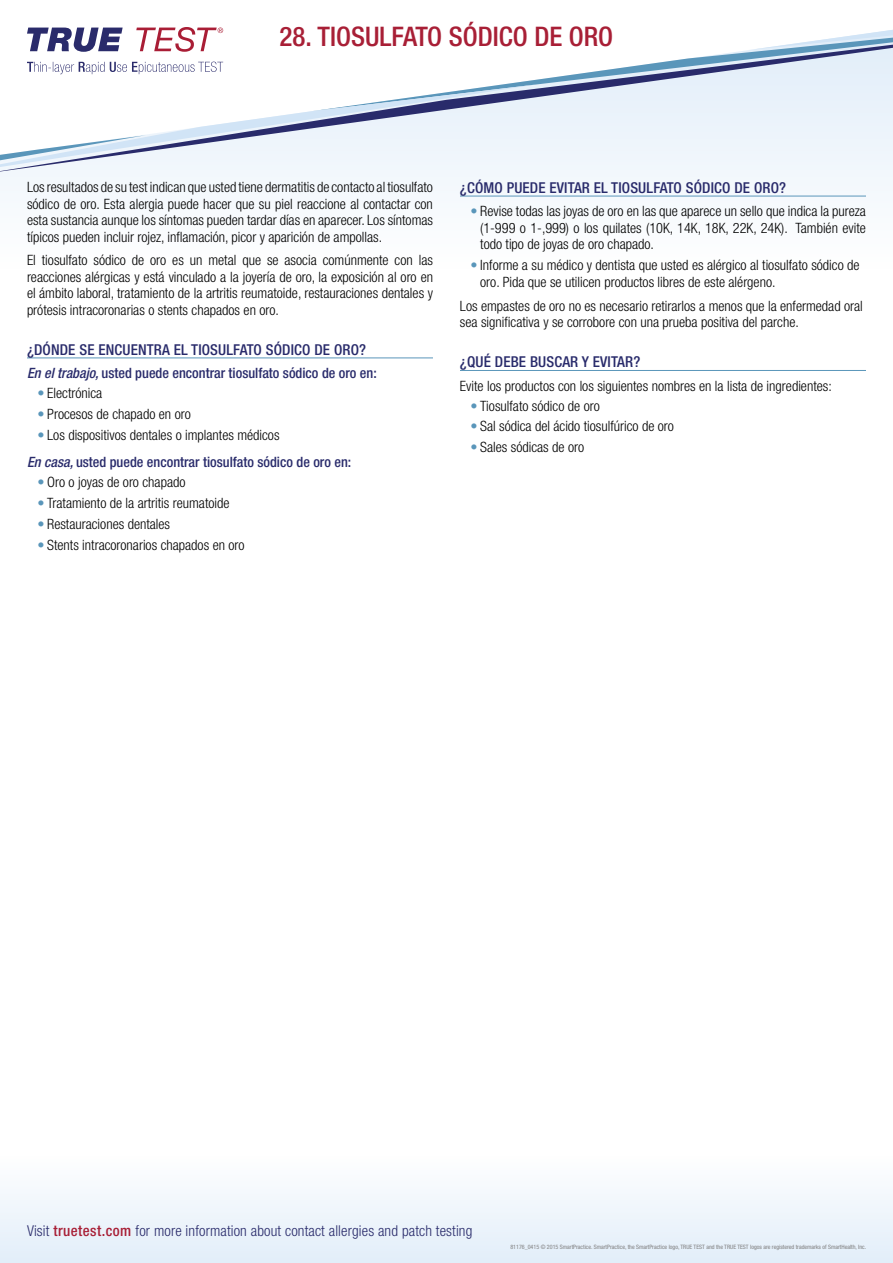
<style>
.page{position:relative;width:893px;height:1263px;background:#fff}
.page>*{position:absolute;margin:0;border:0;box-sizing:border-box;transform-origin:0 0}
.t1{font:500 condensed 27px "Helvetica Neue";color:#a81f36}
.t2{font:500 condensed 15px "Helvetica Neue";letter-spacing:.01em;color:#292b6b}
.t3{font:300 condensed 15px "Helvetica Neue";letter-spacing:.01em;color:#292b6b}
.t4{font:300 condensed 14.25px/16.5px "Helvetica Neue";color:#000;text-align:justify}
.t5{font:500 condensed 14.25px/27.6px "Helvetica Neue";color:#292b6b}
.t6{font:condensed 6px "Helvetica Neue";color:#808080}
.s1{font-style:italic}
.s2{color:#5a96ba}
.s3{font-weight:300;color:#5a96ba}
.s4{font-weight:300;color:#000}
.s5{font-weight:500;color:#a81f36}
</style>
<div class="page">
<div style="left:0;top:172px;width:893px;height:24px;background:#f3f8fc"></div>
<div style="left:0;top:167px;width:893px;height:5px;background:#f1f7fc"></div>
<div style="left:0;top:1155px;width:893px;height:108px;background:linear-gradient(to right,#f0f6fc,#f0f6fc)"></div>
<svg style="left:0;top:27px;width:893px;height:140px"></svg>
<hr style="left:27px;top:357px;width:406px;height:1px;background:#5a96ba">
<hr style="left:460px;top:196px;width:406px;height:1px;background:#5a96ba">
<hr style="left:460px;top:370px;width:406px;height:1px;background:#5a96ba">
<h1 class="t1" style="left:280px;top:21px;width:335px">28. TIOSULFATO SÓDICO DE ORO</h1>
<p class="t4" style="left:27px;top:179px;width:408px">Los resultados de su test indican que usted tiene dermatitis de contacto al tiosulfato sódico de oro. Esta alergia puede hacer que su piel reaccione al contactar con esta sustancia aunque los síntomas pueden tardar días en aparecer. Los síntomas típicos pueden incluir rojez, inflamación, picor y aparición de ampollas.</p>
<p class="t4" style="left:27px;top:252px;width:408px">El tiosulfato sódico de oro es un metal que se asocia comúnmente con las reacciones alérgicas y está vinculado a la joyería de oro, la exposición al oro en el ámbito laboral, tratamiento de la artritis reumatoide, restauraciones dentales y prótesis intracoronarias o stents chapados en oro.</p>
<p class="t2" style="left:27px;top:341px;width:341px">¿DÓNDE SE ENCUENTRA EL TIOSULFATO SÓDICO DE ORO?</p>
<p class="t5" style="left:27px;top:359px;width:351px"><span class="s1">En el trabajo,</span> usted puede encontrar tiosulfato sódico de oro en:</p>
<p class="t4" style="left:38px;top:385px;width:66px"><span class="s2">•</span> Electrónica</p>
<p class="t4" style="left:38px;top:405px;width:155px"><span class="s2">•</span> Procesos de chapado en oro</p>
<p class="t5" style="left:27px;top:421px;width:326px;text-indent:11px"><span class="s3">•</span> <span class="s4">Los dispositivos dentales o implantes médicos<br></span><span class="s1">En casa,</span> usted puede encontrar tiosulfato sódico de oro en:</p>
<p class="t4" style="left:38px;top:474px;width:149px"><span class="s2">•</span> Oro o joyas de oro chapado</p>
<p class="t4" style="left:38px;top:494px;width:194px"><span class="s2">•</span> Tratamiento de la artritis reumatoide</p>
<p class="t4" style="left:38px;top:515px;width:134px"><span class="s2">•</span> Restauraciones dentales</p>
<p class="t4" style="left:38px;top:536px;width:209px"><span class="s2">•</span> Stents intracoronarios chapados en oro</p>
<p class="t2" style="left:460px;top:179px;width:328px">¿CÓMO PUEDE EVITAR EL TIOSULFATO SÓDICO DE ORO?</p>
<p class="t4" style="left:480px;top:203px;width:387px;text-indent:-10px"><span class="s2">•</span> Revise todas las joyas de oro en las que aparece un sello que indica la pureza (1-999 o 1-,999) o los quilates (10K, 14K, 18K, 22K, 24K). También evite todo tipo de joyas de oro chapado.</p>
<p class="t4" style="left:480px;top:257px;width:381px;text-indent:-10px"><span class="s2">•</span> Informe a su médico y dentista que usted es alérgico al tiosulfato sódico de oro. Pida que se utilicen productos libres de este alérgeno.</p>
<p class="t4" style="left:460px;top:297px;width:404px">Los empastes de oro no es necesario retirarlos a menos que la enfermedad oral sea significativa y se corrobore con una prueba positiva del parche.</p>
<p class="t2" style="left:460px;top:353px;width:182px">¿QUÉ DEBE BUSCAR Y EVITAR?</p>
<p class="t4" style="left:460px;top:377px;width:373px">Evite los productos con los siguientes nombres en la lista de ingredientes:</p>
<p class="t4" style="left:470px;top:397px;width:131px"><span class="s2">•</span> Tiosulfato sódico de oro</p>
<p class="t4" style="left:470px;top:418px;width:205px"><span class="s2">•</span> Sal sódica del ácido tiosulfúrico de oro</p>
<p class="t4" style="left:470px;top:439px;width:115px"><span class="s2">•</span> Sales sódicas de oro</p>
<p class="t3" style="left:27px;top:1222px;width:447px">Visit <span class="s5">truetest.com</span> for more information about contact allergies and patch testing</p>
<p class="t6" style="left:510px;top:1244px;width:357px">81176_0415 © 2015 SmartPractice. SmartPractice, the SmartPractice logo, TRUE TEST and the TRUE TEST logos are registered trademarks of SmartHealth, Inc.</p>
</div>
